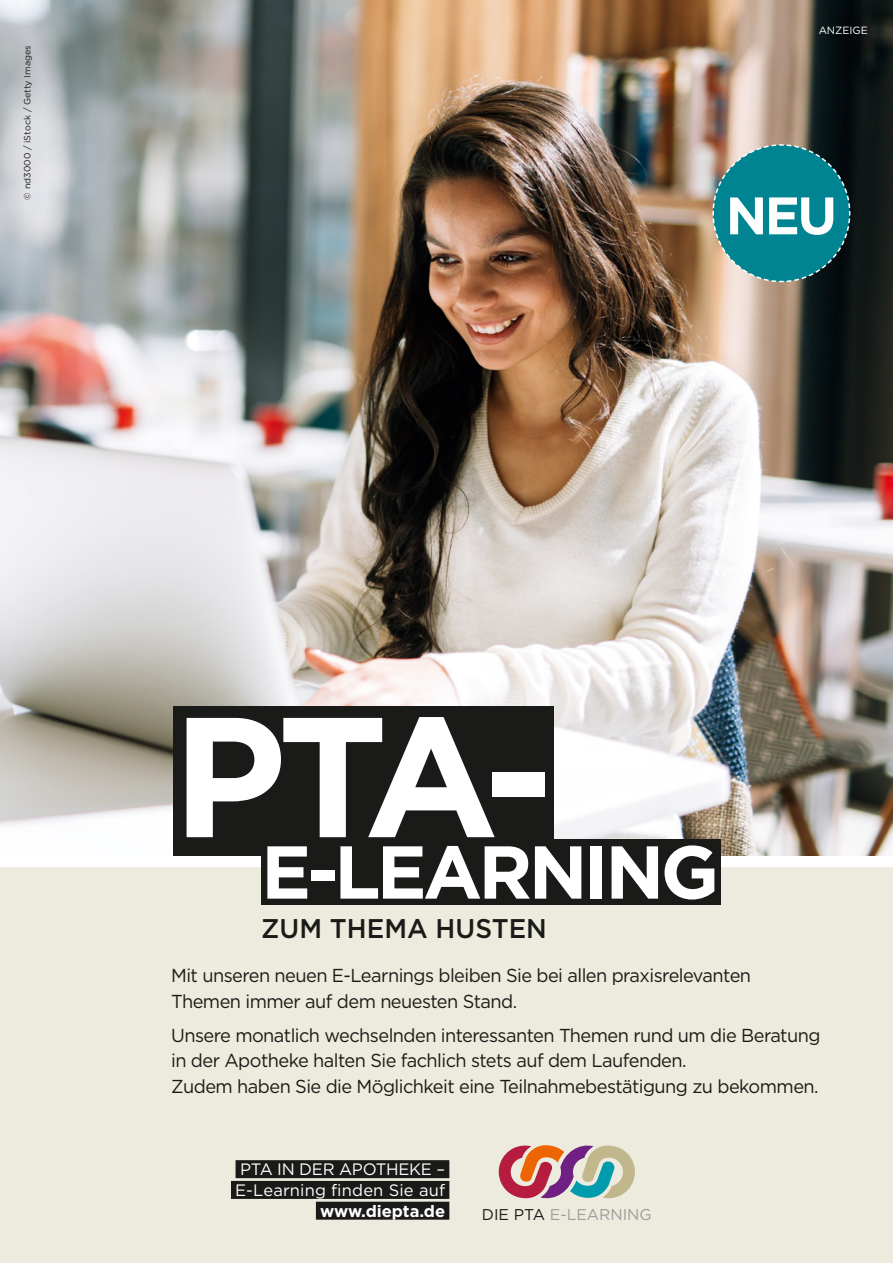
<style>
.page{position:relative;width:893px;height:1263px;background:#fff}
.page>*{position:absolute;margin:0;border:0;box-sizing:border-box;transform-origin:0 0}
.t1{font:700 170.4px "Gotham";color:#fff}
.t2{font:700 74.7px "Gotham";letter-spacing:-.05em;color:#fff}
.t3{font:700 52.65px "Gotham";color:#fff}
.t4{font:500 27px "Gotham";color:#1a1a18}
.t5{font:18.75px/25.5px "Gotham";letter-spacing:-.03em;color:#1a1a18}
.t6{font:16.5px/20.7px "Gotham";letter-spacing:.005em;color:#fff;text-align:center}
.t7{font:700 16.5px "Gotham";letter-spacing:-.005em;color:#fff}
.t8{font:15.6px "Gotham";color:#9c9d9d}
.t9{font:10.5px "Gotham";color:#fff}
.t10{font:9px "Gotham";color:#1a1a18}
.s1{color:#1a1a18}
</style>
<div class="page">
<div style="left:0;top:867px;width:893px;height:396px;background:#edebdd"></div>
<img style="left:0;top:0;width:893px;height:855px">
<div style="left:173px;top:706px;width:381px;height:149px;background:#1a1a18"></div>
<div style="left:261px;top:839px;width:460px;height:65px;background:#1a1a18"></div>
<svg style="left:712px;top:143px;width:139px;height:140px;background:#1f7e87"></svg>
<div style="left:236px;top:1160px;width:213px;height:18px;background:#1a1a18"></div>
<div style="left:231px;top:1181px;width:218px;height:18px;background:#1a1a18"></div>
<div style="left:316px;top:1202px;width:133px;height:18px;background:#1a1a18"></div>
<svg style="left:498px;top:1145px;width:137px;height:54px"></svg>
<p class="t10" style="left:22px;top:199px;width:156px;rotate:-90deg">© nd3000 / iStock / Getty Images</p>
<p class="t9" style="left:819px;top:23px;width:51px">ANZEIGE</p>
<h3 class="t3" style="left:726px;top:181px;width:113px">NEU</h3>
<h1 class="t1" style="left:172px;top:664px;width:382px">PTA-</h1>
<h2 class="t2" style="left:261px;top:823px;width:459px">E-LEARNING</h2>
<h3 class="t4" style="left:261px;top:911px;width:287px">ZUM THEMA HUSTEN</h3>
<p class="t5" style="left:171px;top:963px;width:581px">Mit unseren neuen E-Learnings bleiben Sie bei allen praxisrelevanten<br>Themen immer auf dem neuesten Stand.</p>
<p class="t5" style="left:171px;top:1022px;width:651px">Unsere monatlich wechselnden interessanten Themen rund um die Beratung in der Apotheke halten Sie fachlich stets auf dem Laufenden.<br>Zudem haben Sie die Möglichkeit eine Teilnahmebestätigung zu bekommen.</p>
<p class="t6" style="left:235px;top:1158px;width:212px">PTA IN DER APOTHEKE –<br>E-Learning finden Sie auf</p>
<p class="t7" style="left:320px;top:1200px;width:126px">www.diepta.de</p>
<p class="t8" style="left:482px;top:1205px;width:172px"><span class="s1">DIE PTA</span> E-LEARNING</p>
</div>
